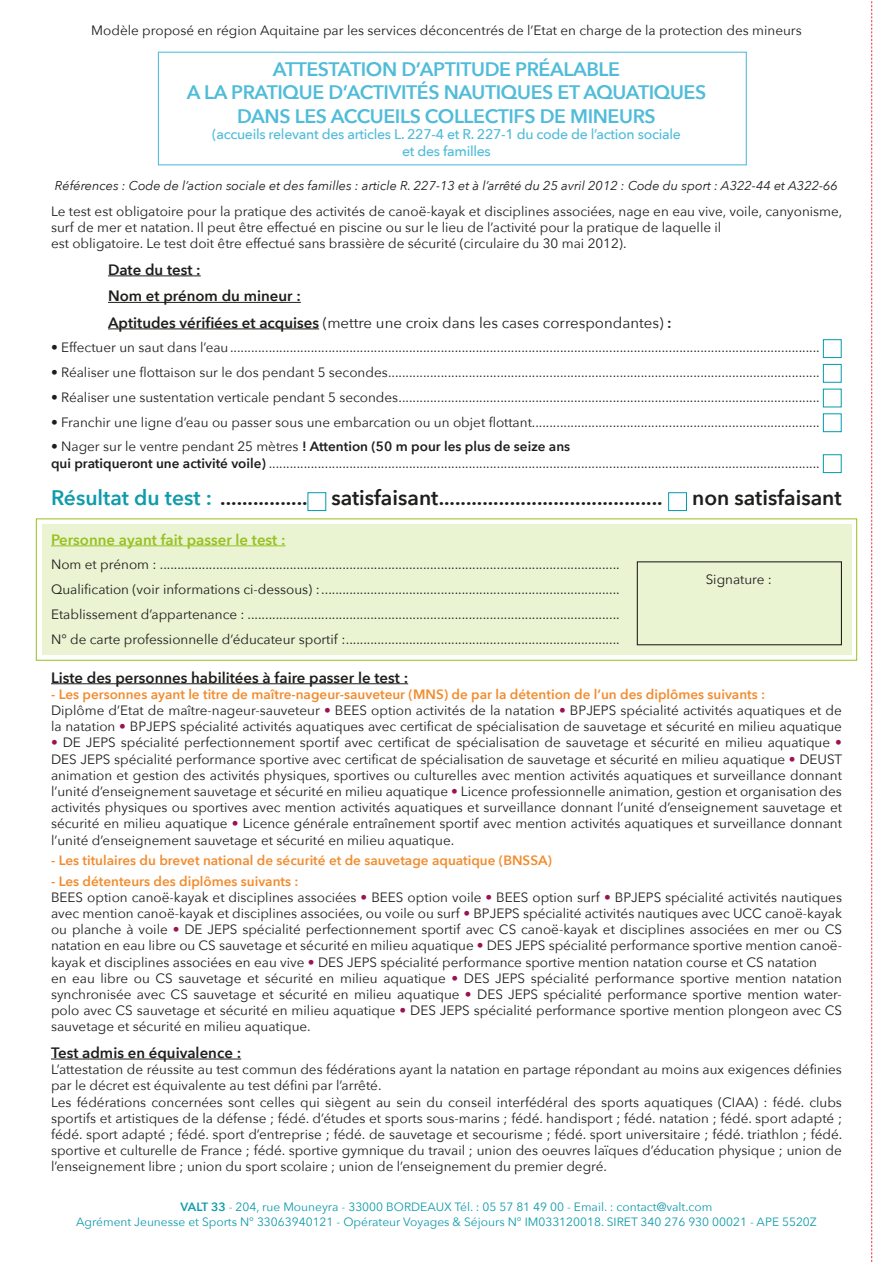
<style>
.page{position:relative;width:893px;height:1263px;background:#fff}
.page>*{position:absolute;margin:0;border:0;box-sizing:border-box;transform-origin:0 0}
.t1{font:600 21px "Avenir Next";color:#1d1d1b}
.t2{font:600 19.5px/23.4px "Avenir Next";letter-spacing:-.02em;color:#50bcd9;text-align:center}
.t3{font:600 15px/26.5px "Avenir Next";color:#1d1d1b}
.t4{font:600 15px "Avenir Next";color:#96c11f}
.t5{font:500 14.1px/17px "Avenir Next";letter-spacing:-.02em;color:#50bcd9;text-align:center}
.t6{font:13.5px/16.2px "Avenir Next";color:#1d1d1b}
.t7{font:600 13.5px "Avenir Next";color:#f28c2e}
.t8{font:italic 12.75px "Avenir Next";color:#1d1d1b}
.t9{font:12px/14.4px "Avenir Next";color:#0f9bab;text-align:center}
.s1{font-weight:400}
.s2{font-weight:600}
.s3{color:#0f9bab}
.s4{font-weight:600;color:#f28c2e}
.s5{color:#9c1353}
</style>
<div class="page">
<div style="left:42px;top:524px;width:809px;height:131px;background:#eaf3d2"></div>
<div style="left:158px;top:52px;width:589px;height:113px;border:1px solid #50bcd9"></div>
<div style="left:637px;top:561px;width:205px;height:84px;border:1px solid #1d1d1b"></div>
<hr style="left:108px;top:275px;width:93px;height:1px;background:#1d1d1b">
<hr style="left:108px;top:302px;width:193px;height:1px;background:#1d1d1b">
<hr style="left:108px;top:328px;width:211px;height:1px;background:#1d1d1b">
<hr style="left:51px;top:545px;width:235px;height:1px;background:#96c11f">
<div style="left:823px;top:339px;width:19px;height:19px;border:1px solid #009cac"></div>
<div style="left:823px;top:364px;width:19px;height:19px;border:1px solid #009cac"></div>
<div style="left:823px;top:413px;width:19px;height:19px;border:1px solid #009cac"></div>
<div style="left:823px;top:454px;width:19px;height:19px;border:1px solid #009cac"></div>
<div style="left:308px;top:492px;width:18px;height:19px;border:1px solid #009cac"></div>
<div style="left:668px;top:492px;width:19px;height:19px;border:1px solid #009cac"></div>
<svg style="left:871px;top:1px;width:1px;height:1261px"></svg>
<hr style="left:51px;top:683px;width:357px;height:1px;background:#1d1d1b">
<hr style="left:51px;top:1059px;width:190px;height:1px;background:#1d1d1b">
<div style="left:36px;top:518px;width:821px;height:143px;border:1px solid #97c21e"></div>
<p class="t6" style="left:91px;top:21px;width:712px">Modèle proposé en région Aquitaine par les services déconcentrés de l’Etat en charge de la protection des mineurs</p>
<h2 class="t2" style="left:187px;top:57px;width:521px">ATTESTATION D’APTITUDE PRÉALABLE<br>A LA PRATIQUE D’ACTIVITÉS NAUTIQUES ET AQUATIQUES<br>DANS LES ACCUEILS COLLECTIFS DE MINEURS</h2>
<p class="t5" style="left:212px;top:126px;width:470px">(accueils relevant des articles L. 227-4 et R. 227-1 du code de l’action sociale et des familles</p>
<p class="t8" style="left:55px;top:175px;width:784px">Références : Code de l’action sociale et des familles : article R. 227-13 et à l’arrêté du 25 avril 2012 : Code du sport : A322-44 et A322-66</p>
<p class="t6" style="left:51px;top:202px;width:793px">Le test est obligatoire pour la pratique des activités de canoë-kayak et disciplines associées, nage en eau vive, voile, canyonisme, surf de mer et natation. Il peut être effectué en piscine ou sur le lieu de l’activité pour la pratique de laquelle il<br>est obligatoire. Le test doit être effectué sans brassière de sécurité (circulaire du 30 mai 2012).</p>
<p class="t3" style="left:108px;top:256px;width:565px">Date du test :<br>Nom et prénom du mineur :<br>Aptitudes vérifiées et acquises <span class="s1">(mettre une croix dans les cases correspondantes)</span> :</p>
<p class="t6" style="left:51px;top:339px;width:770px">• Effectuer un saut dans l’eau........................................................................................................................................................................</p>
<p class="t6" style="left:51px;top:364px;width:770px">• Réaliser une flottaison sur le dos pendant 5 secondes...........................................................................................................................</p>
<p class="t6" style="left:51px;top:388px;width:770px">• Réaliser une sustentation verticale pendant 5 secondes........................................................................................................................</p>
<p class="t6" style="left:51px;top:413px;width:770px">• Franchir une ligne d’eau ou passer sous une embarcation ou un objet flottant..................................................................................</p>
<p class="t6" style="left:51px;top:438px;width:770px">• Nager sur le ventre pendant 25 mètres <span class="s2">! Attention (50 m pour les plus de seize ans<br>qui pratiqueront une activité voile)</span> .............................................................................................................................................................</p>
<h1 class="t1" style="left:51px;top:480px;width:613px"><span class="s3">Résultat du test :</span> ................ satisfaisant.........................................</h1>
<h1 class="t1" style="left:692px;top:480px;width:151px">non satisfaisant</h1>
<p class="t4" style="left:51px;top:527px;width:236px">Personne ayant fait passer le test :</p>
<p class="t6" style="left:51px;top:552px;width:570px;line-height:24.8px;text-align:justify">Nom et prénom : ...................................................................................................................................<br>Qualification (voir informations ci-dessous) :.....................................................................................<br>Etablissement d’appartenance : ..........................................................................................................<br>N° de carte professionnelle d’éducateur sportif :..............................................................................</p>
<p class="t6" style="left:706px;top:570px;width:68px">Signature :</p>
<p class="t3" style="left:51px;top:664px;width:359px">Liste des personnes habilitées à faire passer le test :</p>
<p class="t6" style="left:51px;top:685px;width:792px"><span class="s4">- Les personnes ayant le titre de maître-nageur-sauveteur (MNS) de par la détention de l’un des diplômes suivants :<br></span>Diplôme d’Etat de maître-nageur-sauveteur <span class="s5">•</span> BEES option activités de la natation <span class="s5">•</span> BPJEPS spécialité activités aquatiques et de la natation <span class="s5">•</span> BPJEPS spécialité activités aquatiques avec certificat de spécialisation de sauvetage et sécurité en milieu aquatique</p>
<p class="t6" style="left:51px;top:734px;width:793px;text-align:justify"><span class="s5">•</span> DE JEPS spécialité perfectionnement sportif avec certificat de spécialisation de sauvetage et sécurité en milieu aquatique <span class="s5">• </span>DES JEPS spécialité performance sportive avec certificat de spécialisation de sauvetage et sécurité en milieu aquatique <span class="s5">•</span> DEUST animation et gestion des activités physiques, sportives ou culturelles avec mention activités aquatiques et surveillance donnant l’unité d’enseignement sauvetage et sécurité en milieu aquatique <span class="s5">•</span> Licence professionnelle animation, gestion et organisation des activités physiques ou sportives avec mention activités aquatiques et surveillance donnant l’unité d’enseignement sauvetage et sécurité en milieu aquatique <span class="s5">•</span> Licence générale entraînement sportif avec mention activités aquatiques et surveillance donnant l’unité d’enseignement sauvetage et sécurité en milieu aquatique.</p>
<p class="t7" style="left:51px;top:849px;width:503px">- Les titulaires du brevet national de sécurité et de sauvetage aquatique (BNSSA)</p>
<p class="t6" style="left:51px;top:872px;width:792px"><span class="s4">- Les détenteurs des diplômes suivants :<br></span>BEES option canoë-kayak et disciplines associées <span class="s5">•</span> BEES option voile <span class="s5">•</span> BEES option surf <span class="s5">•</span> BPJEPS spécialité activités nautiques avec mention canoë-kayak et disciplines associées, ou voile ou surf <span class="s5">•</span> BPJEPS spécialité activités nautiques avec UCC canoë-kayak ou planche à voile <span class="s5">•</span> DE JEPS spécialité perfectionnement sportif avec CS canoë-kayak et disciplines associées en mer ou CS natation en eau libre ou CS sauvetage et sécurité en milieu aquatique <span class="s5">•</span> DES JEPS spécialité performance sportive mention canoë&shy;kayak et disciplines associées en eau vive <span class="s5">•</span> DES JEPS spécialité performance sportive mention natation course et CS natation<br>en eau libre ou CS sauvetage et sécurité en milieu aquatique <span class="s5">•</span> DES JEPS spécialité performance sportive mention natation synchronisée avec CS sauvetage et sécurité en milieu aquatique <span class="s5">•</span> DES JEPS spécialité performance sportive mention water&shy;polo avec CS sauvetage et sécurité en milieu aquatique <span class="s5">•</span> DES JEPS spécialité performance sportive mention plongeon avec CS sauvetage et sécurité en milieu aquatique.</p>
<p class="t3" style="left:51px;top:1039px;width:192px">Test admis en équivalence :</p>
<p class="t6" style="left:51px;top:1061px;width:793px">L’attestation de réussite au test commun des fédérations ayant la natation en partage répondant au moins aux exigences définies par le décret est équivalente au test défini par l’arrêté.<br>Les fédérations concernées sont celles qui siègent au sein du conseil interfédéral des sports aquatiques (CIAA) : fédé. clubs sportifs et artistiques de la défense ; fédé. d’études et sports sous-marins ; fédé. handisport ; fédé. natation ; fédé. sport adapté ; fédé. sport adapté ; fédé. sport d’entreprise ; fédé. de sauvetage et secourisme ; fédé. sport universitaire ; fédé. triathlon ; fédé. sportive et culturelle de France ; fédé. sportive gymnique du travail ; union des oeuvres laïques d’éducation physique ; union de l’enseignement libre ; union du sport scolaire ; union de l’enseignement du premier degré.</p>
<p class="t9" style="left:76px;top:1199px;width:742px"><span class="s2">VALT 33</span> - 204, rue Mouneyra - 33000 BORDEAUX Tél. : 05 57 81 49 00 - Email. : contact@valt.com<br>Agrément Jeunesse et Sports N° 33063940121 - Opérateur Voyages &amp; Séjours N° IM033120018. SIRET 340 276 930 00021 - APE 5520Z</p>
</div>
